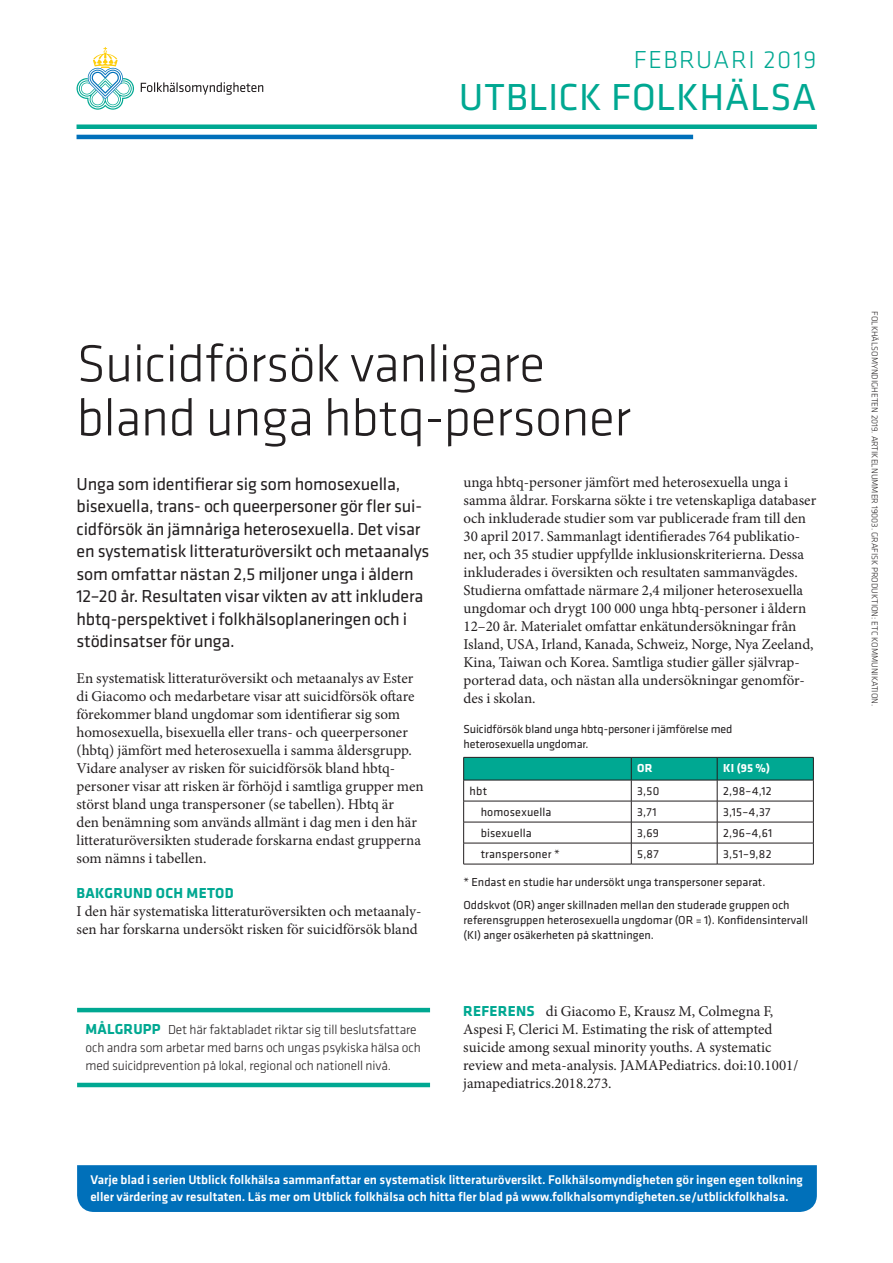
<style>
.page{position:relative;width:893px;height:1263px;background:#fff}
.page>*{position:absolute;margin:0;border:0;box-sizing:border-box;transform-origin:0 0}
.Rubbe_1{font:300 54px "Klavika";letter-spacing:-.01em;color:#231f20}
.t1{font:39px "Klavika";letter-spacing:.01em;color:#00a892}
.Rubrik_1_grön{font:300 25.5px "Klavika";letter-spacing:.055em;color:#00a892}
.Ingress{font:18px/22.5px "Klavika";letter-spacing:-.01em;color:#231f20}
.Bröd_1{font:15px/18px "Minion Pro";color:#231f20}
.Bröd_med_rubbe_på_ra{font:15px/18px "Minion Pro";color:#231f20}
.Bröd_med_rubbe_på_ra-2{font:700 15px "Klavika";letter-spacing:.02em;color:#00a892}
.Faktabröd_med_rubbe{font:300 13.5px/18px "Klavika";letter-spacing:-.01em;color:#231f20}
.t2{font:500 13.05px/16.5px "Klavika";color:#fff}
.Bildtext{font:12px/15px "Klavika";color:#231f20}
.Bröd_1-2{font:12px "Klavika";letter-spacing:-.01em;color:#231f20}
.Bildtext-2{font:700 12px "Klavika";color:#fff}
.isbn{font:300 9px "Klavika";color:#231f20}
.s1{font-weight:700;font-size:15px;color:#00a892}
.s2{font-family:"Klavika";font-weight:700;color:#00a892}
</style>
<div class="page">
<hr style="left:77px;top:135px;width:616px;height:4px;background:#0070ba">
<div style="left:77px;top:124px;width:740px;height:5px;background:#00a892"></div>
<svg style="left:141px;top:82px;width:122px;height:13px"></svg>
<svg style="left:77px;top:47px;width:57px;height:63px"></svg>
<div style="left:77px;top:1165px;width:740px;height:47px;background:#0070ba"></div>
<svg style="left:463px;top:757px;width:351px;height:107px"></svg>
<hr style="left:463px;top:864px;width:168px;height:1px;background:#231f20">
<hr style="left:631px;top:864px;width:86px;height:1px;background:#231f20">
<hr style="left:717px;top:864px;width:96px;height:1px;background:#231f20">
<hr style="left:77px;top:1008px;width:353px;height:4px;background:#00a892">
<hr style="left:77px;top:1083px;width:353px;height:4px;background:#00a892">
<p class="Rubrik_1_grön" style="left:634px;top:44px;width:184px">FEBRUARI 2019</p>
<h2 class="t1" style="left:459px;top:71px;width:359px">UTBLICK FOLKHÄLSA</h2>
<p class="Rubbe_1" style="left:77px;top:331px;width:470px">Suicidförsök vanligare</p>
<p class="Rubbe_1" style="left:77px;top:385px;width:556px">bland unga hbtq-personer</p>
<p class="Ingress" style="left:77px;top:472px;width:354px">Unga som identifierar sig som homosexuella, bisexuella, trans- och queerpersoner gör fler sui&shy;cidförsök än jämnåriga heterosexuella. Det visar en systematisk litteraturöversikt och metaanalys som omfattar nästan 2,5 miljoner unga i åldern 12–20 år. Resultaten visar vikten av att inkludera hbtq-perspektivet i folkhälsoplaneringen och i stödinsatser för unga.</p>
<p class="Bröd_1" style="left:77px;top:670px;width:349px">En systematisk litteraturöversikt och metaanalys av Ester di Giacomo och medarbetare visar att suicidförsök oftare förekommer bland ungdomar som identifierar sig som homosexuella, bisexuella eller trans- och queerpersoner (hbtq) jämfört med heterosexuella i samma åldersgrupp.<br>Vidare analyser av risken för suicidförsök bland hbtq&shy;personer visar att risken är förhöjd i samtliga grupper men störst bland unga transpersoner (se tabellen). Hbtq är<br>den benämning som används allmänt i dag men i den här litteraturöversikten studerade forskarna endast grupperna som nämns i tabellen.</p>
<p class="Bröd_med_rubbe_på_ra-2" style="left:77px;top:882px;width:159px">BAKGRUND OCH METOD</p>
<p class="Bröd_1" style="left:77px;top:903px;width:346px">I den här systematiska litteraturöversikten och metaanaly&shy;sen har forskarna undersökt risken för suicidförsök bland</p>
<p class="Faktabröd_med_rubbe" style="left:86px;top:1020px;width:337px"><span class="s1">MÅLGRUPP</span> Det här faktabladet riktar sig till beslutsfattare och andra som arbetar med barns och ungas psykiska hälsa och med suicidprevention på lokal, regional och nationell nivå.</p>
<p class="Bröd_1" style="left:463px;top:473px;width:354px">unga hbtq-personer jämfört med heterosexuella unga i samma åldrar. Forskarna sökte i tre vetenskapliga databaser och inkluderade studier som var publicerade fram till den 30 april 2017. Sammanlagt identifierades 764 publikatio&shy;ner, och 35 studier uppfyllde inklusionskriterierna. Dessa inkluderades i översikten och resultaten sammanvägdes.<br>Studierna omfattade närmare 2,4 miljoner heterosexuella ungdomar och drygt 100 000 unga hbtq-personer i åldern 12–20 år. Materialet omfattar enkätundersökningar från Island, USA, Irland, Kanada, Schweiz, Norge, Nya Zeeland, Kina, Taiwan och Korea. Samtliga studier gäller självrap&shy;porterad data, och nästan alla undersökningar genomför&shy;des i skolan.</p>
<p class="Bröd_1-2" style="left:463px;top:721px;width:270px">Suicidförsök bland unga hbtq-personer i jämförelse med</p>
<p class="Bröd_1-2" style="left:463px;top:736px;width:127px">heterosexuella ungdomar.</p>
<p class="Bildtext-2" style="left:637px;top:760px;width:17px">OR</p>
<p class="Bildtext-2" style="left:723px;top:760px;width:48px">KI (95 %)</p>
<p class="Bildtext" style="left:470px;top:783px;width:19px">hbt</p>
<p class="Bildtext" style="left:637px;top:783px;width:24px">3,50</p>
<p class="Bildtext" style="left:723px;top:783px;width:50px">2,98–4,12</p>
<p class="Bildtext" style="left:481px;top:804px;width:72px">homosexuella</p>
<p class="Bildtext" style="left:637px;top:804px;width:21px">3,71</p>
<p class="Bildtext" style="left:723px;top:804px;width:49px">3,15–4,37</p>
<p class="Bildtext" style="left:481px;top:825px;width:52px">bisexuella</p>
<p class="Bildtext" style="left:637px;top:825px;width:23px">3,69</p>
<p class="Bildtext" style="left:723px;top:825px;width:51px">2,96–4,61</p>
<p class="Bildtext" style="left:481px;top:846px;width:81px">transpersoner *</p>
<p class="Bildtext" style="left:637px;top:846px;width:23px">5,87</p>
<p class="Bildtext" style="left:723px;top:846px;width:50px">3,51–9,82</p>
<p class="Bildtext" style="left:463px;top:874px;width:303px">* Endast en studie har undersökt unga transpersoner separat.</p>
<p class="Bildtext" style="left:463px;top:898px;width:346px">Oddskvot (OR) anger skillnaden mellan den studerade gruppen och referensgruppen heterosexuella ungdomar (OR = 1). Konfidensintervall (KI) anger osäkerheten på skattningen.</p>
<p class="Bröd_med_rubbe_på_ra" style="left:463px;top:1002px;width:337px"><span class="s2">REFERENS</span> di Giacomo E, Krausz M, Colmegna F, Aspesi F, Clerici M. Estimating the risk of attempted suicide among sexual minority youths. A systematic review and meta-analysis. JAMAPediatrics. doi:10.1001/ jamapediatrics.2018.273.</p>
<p class="t2" style="left:90px;top:1171px;width:714px">Varje blad i serien Utblick folkhälsa sammanfattar en systematisk litteraturöversikt. Folkhälsomyndigheten gör ingen egen tolkning eller värdering av resultaten. Läs mer om Utblick folkhälsa och hitta fler blad på www.folkhalsomyndigheten.se/utblickfolkhalsa.</p>
<p class="isbn" style="left:880px;top:311px;width:396px;rotate:90deg">FOLKHÄLSOMYNDIGHETEN 2019. ARTIKELNUMMER 19003. GRAFISK PRODUKTION: ETC KOMMUNIKATION.</p>
</div>
